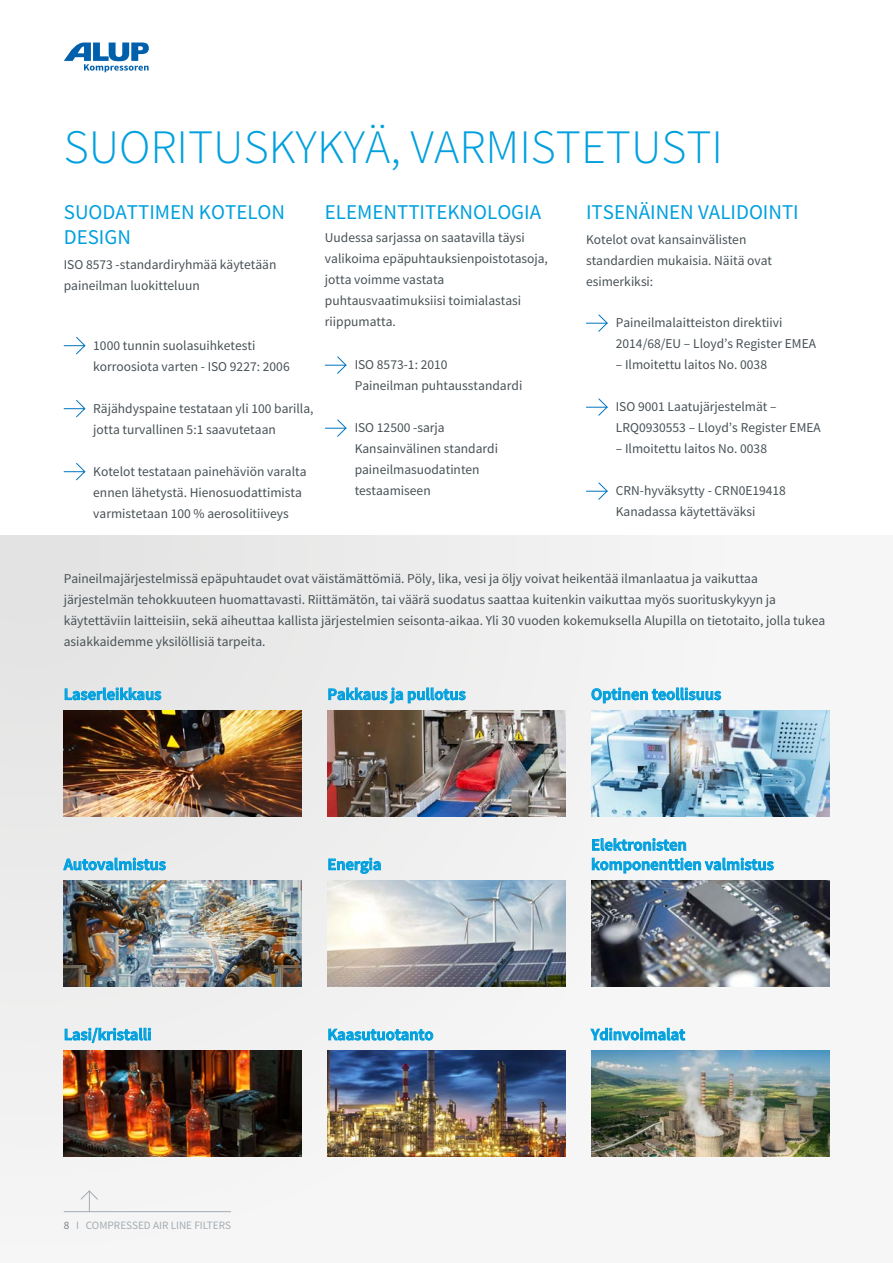
<style>
.page{position:relative;width:893px;height:1263px;background:#fff}
.page>*{position:absolute;margin:0;border:0;box-sizing:border-box;transform-origin:0 0}
.t1{font:300 48px "Source Sans Pro";color:#00a0de}
.t2{font:21px/25.2px "Source Sans Pro";color:#00a0de}
.t3{font:600 16.5px/19.5px "Source Sans Pro";color:#00a0de}
.t4{font:13.5px/21px "Source Sans Pro";color:#485156}
.t5{font:11.25px "Source Sans Pro";color:#a4acb1}
.s1{color:#778186}
</style>
<div class="page">
<div style="left:0;top:536px;width:893px;height:727px;background:linear-gradient(to right,#e9e9e9,#f7f7f7)"></div>
<img style="left:64px;top:710px;width:238px;height:106px">
<img style="left:591px;top:710px;width:238px;height:106px">
<img style="left:64px;top:880px;width:238px;height:106px">
<img style="left:591px;top:880px;width:238px;height:106px">
<img style="left:64px;top:1050px;width:238px;height:107px">
<img style="left:327px;top:710px;width:239px;height:106px">
<img style="left:327px;top:880px;width:239px;height:106px">
<img style="left:327px;top:1050px;width:239px;height:107px">
<img style="left:591px;top:1050px;width:238px;height:107px">
<svg style="left:63px;top:337px;width:23px;height:18px"></svg>
<svg style="left:63px;top:400px;width:23px;height:18px"></svg>
<svg style="left:63px;top:463px;width:23px;height:18px"></svg>
<svg style="left:325px;top:356px;width:22px;height:18px"></svg>
<svg style="left:325px;top:419px;width:22px;height:18px"></svg>
<svg style="left:586px;top:314px;width:22px;height:18px"></svg>
<svg style="left:586px;top:398px;width:22px;height:18px"></svg>
<svg style="left:586px;top:482px;width:22px;height:18px"></svg>
<svg style="left:64px;top:43px;width:85px;height:29px"></svg>
<svg style="left:80px;top:1190px;width:18px;height:21px"></svg>
<hr style="left:64px;top:1211px;width:167px;height:1px;background:#a4acb1">
<h1 class="t1" style="left:64px;top:117px;width:661px">SUORITUSKYKYÄ, VARMISTETUSTI</h1>
<h2 class="t2" style="left:64px;top:199px;width:223px">SUODATTIMEN KOTELON<br>DESIGN</h2>
<p class="t4" style="left:64px;top:255px;width:214px">ISO 8573 -standardiryhmää käytetään paineilman luokitteluun</p>
<h2 class="t2" style="left:586px;top:199px;width:214px">ITSENÄINEN VALIDOINTI</h2>
<p class="t4" style="left:586px;top:228px;width:188px">Kotelot ovat kansainvälisten standardien mukaisia. Näitä ovat esimerkiksi:</p>
<p class="t4" style="left:616px;top:312px;width:202px">Paineilmalaitteiston direktiivi<br>2014/68/EU – Lloyd’s Register EMEA</p>
<p class="t4" style="left:616px;top:355px;width:153px">– Ilmoitettu laitos No. 0038</p>
<p class="t4" style="left:616px;top:397px;width:206px">ISO 9001 Laatujärjestelmät –<br>LRQ0930553 – Lloyd’s Register EMEA</p>
<p class="t4" style="left:616px;top:439px;width:153px">– Ilmoitettu laitos No. 0038</p>
<p class="t4" style="left:616px;top:481px;width:172px">CRN-hyväksytty - CRN0E19418<br>Kanadassa käytettäväksi</p>
<h2 class="t2" style="left:325px;top:201px;width:218px">ELEMENTTITEKNOLOGIA</h2>
<p class="t4" style="left:325px;top:227px;width:225px">Uudessa sarjassa on saatavilla täysi valikoima epäpuhtauksienpoistotasoja, jotta voimme vastata puhtausvaatimuksiisi toimialastasi riippumatta.</p>
<p class="t4" style="left:355px;top:355px;width:169px">ISO 8573-1: 2010<br>Paineilman puhtausstandardi</p>
<p class="t4" style="left:355px;top:418px;width:145px">ISO 12500 -sarja<br>Kansainvälinen standardi paineilmasuodatinten testaamiseen</p>
<p class="t4" style="left:93px;top:336px;width:198px">1000 tunnin suolasuihketesti korroosiota varten - ISO 9227: 2006</p>
<p class="t4" style="left:93px;top:398px;width:222px">Räjähdyspaine testataan yli 100 barilla, jotta turvallinen 5:1 saavutetaan</p>
<p class="t4" style="left:93px;top:461px;width:215px">Kotelot testataan painehäviön varalta ennen lähetystä. Hienosuodattimista varmistetaan 100 % aerosolitiiveys</p>
<p class="t4" style="left:64px;top:568px;width:763px">Paineilmajärjestelmissä epäpuhtaudet ovat väistämättömiä. Pöly, lika, vesi ja öljy voivat heikentää ilmanlaatua ja vaikuttaa järjestelmän tehokkuuteen huomattavasti. Riittämätön, tai väärä suodatus saattaa kuitenkin vaikuttaa myös suorituskykyyn ja käytettäviin laitteisiin, sekä aiheuttaa kallista järjestelmien seisonta-aikaa. Yli 30 vuoden kokemuksella Alupilla on tietotaito, jolla tukea asiakkaidemme yksilöllisiä tarpeita.</p>
<p class="t3" style="left:64px;top:684px;width:99px">Laserleikkaus</p>
<p class="t3" style="left:591px;top:684px;width:132px">Optinen teollisuus</p>
<p class="t3" style="left:327px;top:684px;width:140px">Pakkaus ja pullotus</p>
<p class="t3" style="left:64px;top:854px;width:104px">Autovalmistus</p>
<p class="t3" style="left:64px;top:1024px;width:89px">Lasi/kristalli</p>
<p class="t5" style="left:64px;top:1221px;width:169px"><span class="s1">8</span> I COMPRESSED AIR LINE FILTERS</p>
<p class="t3" style="left:327px;top:854px;width:56px">Energia</p>
<p class="t3" style="left:591px;top:835px;width:184px">Elektronisten komponenttien valmistus</p>
<p class="t3" style="left:327px;top:1024px;width:108px">Kaasutuotanto</p>
<p class="t3" style="left:591px;top:1024px;width:96px">Ydinvoimalat</p>
</div>
